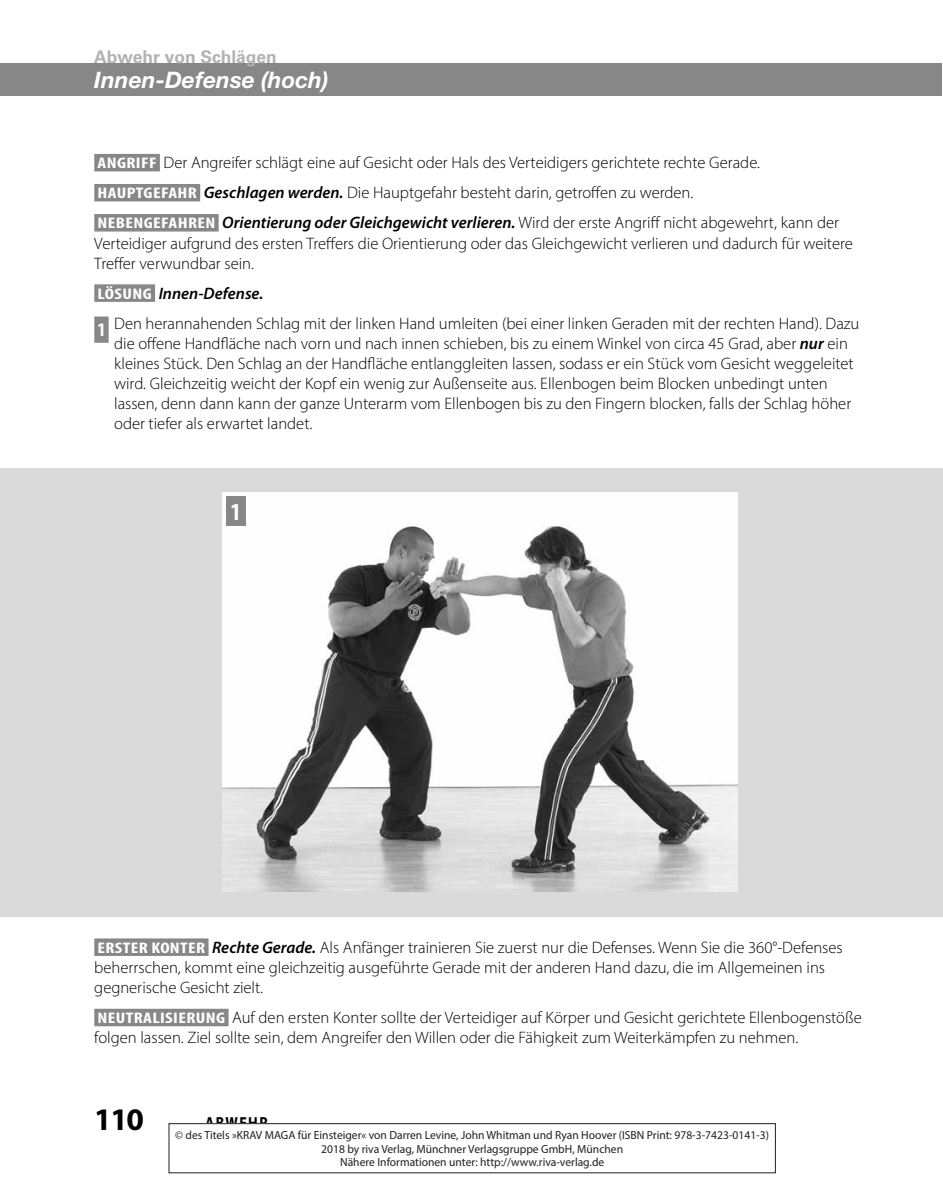
<style>
.page{position:relative;width:943px;height:1191px;background:#fff}
.page>*{position:absolute;margin:0;border:0;box-sizing:border-box;transform-origin:0 0}
.t1{font:700 31.5px "Myriad Pro";color:#000}
.t2{font:700 condensed 24.5px "Myriad Pro";color:#fff}
.t3{font:italic 700 22.75px "Helvetica Neue LT Std";color:#fff}
.t4{font:700 17.5px "Univers LT Std";color:#b3b2b2}
.t5{font:700 17.5px "Myriad Pro";color:#000;scale:.8 1}
.t6{font:300 16.62px/20.1px "Myriad Pro";color:#000}
.t7{font:11.72px/13.8px "Myriad Pro";color:#231f20;text-align:center}
.s1{font-weight:700;font-stretch:condensed;font-size:15.4px;color:#fff}
.s2{font-weight:600;font-style:italic}
.s3{font-weight:700;font-stretch:condensed;font-size:19.25px;color:#fff}
</style>
<div class="page">
<div style="left:0;top:63px;width:941px;height:33px;background:#878787"></div>
<div style="left:0;top:468px;width:943px;height:448px;background:#dadada"></div>
<div style="left:94px;top:154px;width:66px;height:17px;background:#878787"></div>
<div style="left:94px;top:184px;width:106px;height:17px;background:#878787"></div>
<div style="left:94px;top:214px;width:125px;height:17px;background:#878787"></div>
<div style="left:94px;top:284px;width:61px;height:18px;background:#878787"></div>
<div style="left:94px;top:316px;width:15px;height:27px;background:#878787"></div>
<div style="left:94px;top:938px;width:114px;height:18px;background:#878787"></div>
<div style="left:94px;top:1008px;width:134px;height:18px;background:#878787"></div>
<img style="left:222px;top:492px;width:515px;height:400px">
<div style="left:226px;top:496px;width:20px;height:30px;background:#878787"></div>
<div style="left:168px;top:1123px;width:607px;height:50px;border:1px solid #231f20"></div>
<p class="t4" style="left:94px;top:47px;width:184px">Abwehr von Schlägen</p>
<h3 class="t3" style="left:94px;top:65px;width:236px">Innen-Defense (hoch)</h3>
<p class="t6" style="left:98px;top:147px;width:743px;line-height:30.1px"><span class="s1">ANGRIFF</span> Der Angreifer schlägt eine auf Gesicht oder Hals des Verteidigers gerichtete rechte Gerade.<br><span class="s1">HAUPTGEFAHR</span> <span class="s2">Geschlagen werden.</span> Die Hauptgefahr besteht darin, getroffen zu werden.<br><span class="s1">NEBENGEFAHREN</span> <span class="s2">Orientierung oder Gleichgewicht verlieren.</span> Wird der erste Angriff nicht abgewehrt, kann der</p>
<p class="t6" style="left:94px;top:233px;width:760px">Verteidiger aufgrund des ersten Treffers die Orientierung oder das Gleichgewicht verlieren und dadurch für weitere<br>Treffer verwundbar sein.</p>
<p class="t6" style="left:97px;top:278px;width:763px;line-height:30.1px"><span class="s1">LÖSUNG</span> <span class="s2">Innen-Defense.<br></span><span class="s3">1</span> Den herannahenden Schlag mit der linken Hand umleiten (bei einer linken Geraden mit der rechten Hand). Dazu</p>
<p class="t6" style="left:114px;top:333px;width:741px">die offene Handfläche nach vorn und nach innen schieben, bis zu einem Winkel von circa 45 Grad, aber <span class="s2">nur</span> ein kleines Stück. Den Schlag an der Handfläche entlanggleiten lassen, sodass er ein Stück vom Gesicht weggeleitet wird. Gleichzeitig weicht der Kopf ein wenig zur Außenseite aus. Ellenbogen beim Blocken unbedingt unten lassen, denn dann kann der ganze Unterarm vom Ellenbogen bis zu den Fingern blocken, falls der Schlag höher oder tiefer als erwartet landet.</p>
<h2 class="t2" style="left:230px;top:496px;width:12px">1</h2>
<p class="t6" style="left:94px;top:937px;width:750px"><span class="s1">ERSTER KONTER</span> <span class="s2">Rechte Gerade.</span> Als Anfänger trainieren Sie zuerst nur die Defenses. Wenn Sie die 360°-Defenses beherrschen, kommt eine gleichzeitig ausgeführte Gerade mit der anderen Hand dazu, die im Allgemeinen ins gegnerische Gesicht zielt.</p>
<p class="t6" style="left:94px;top:1007px;width:769px"><span class="s1">NEUTRALISIERUNG</span> Auf den ersten Konter sollte der Verteidiger auf Körper und Gesicht gerichtete Ellenbogenstöße folgen lassen. Ziel sollte sein, dem Angreifer den Willen oder die Fähigkeit zum Weiterkämpfen zu nehmen.</p>
<h1 class="t1" style="left:94px;top:1099px;width:51px">110</h1>
<p class="t5" style="left:205px;top:1112px;width:79px">ABWEHR</p>
<p class="t7" style="left:175px;top:1127px;width:595px">© des Titels »KRAV MAGA für Einsteiger« von Darren Levine, John Whitman und Ryan Hoover (ISBN Print: 978-3-7423-0141-3)<br>2018 by riva Verlag, Münchner Verlagsgruppe GmbH, München<br>Nähere Informationen unter: http://www.riva-verlag.de</p>
</div>
